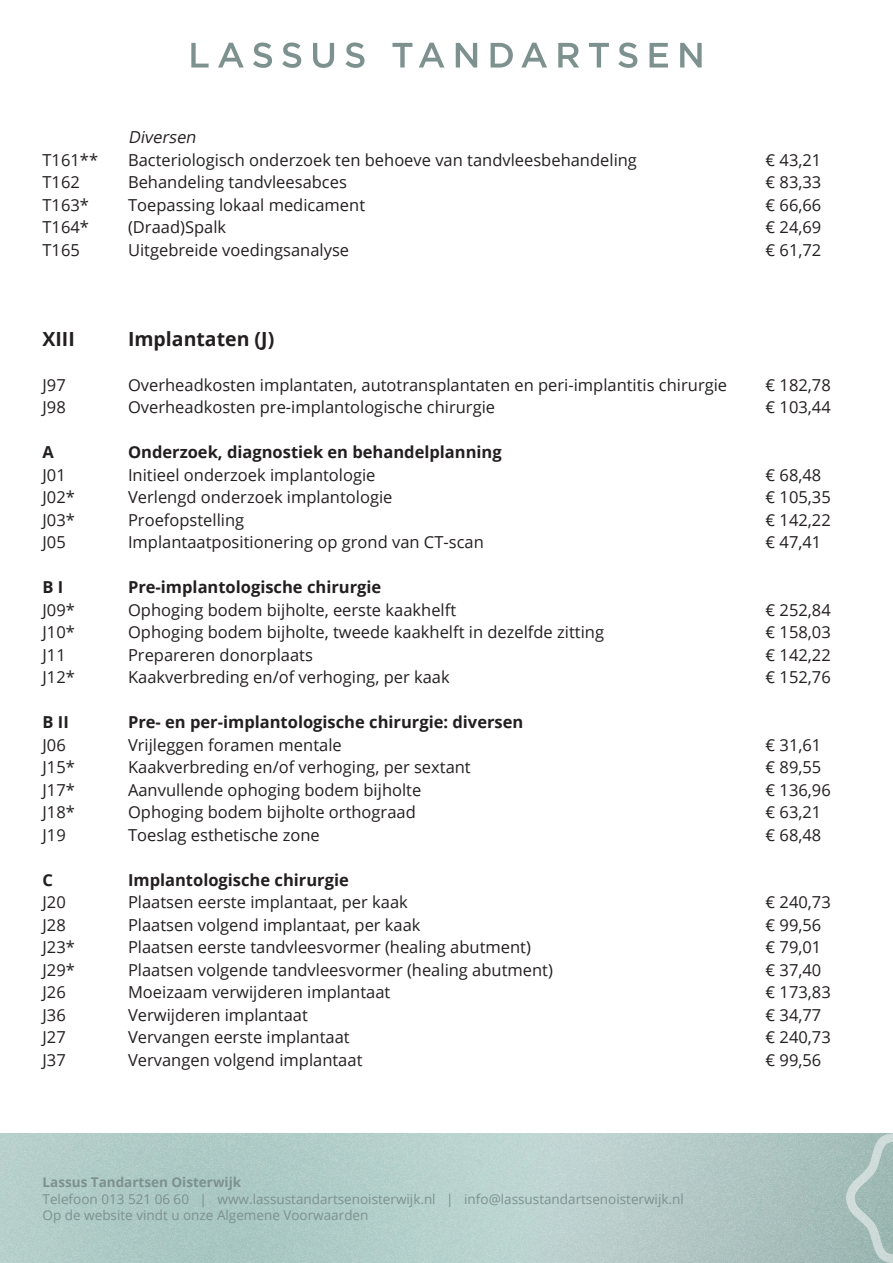
<style>
.page{position:relative;width:893px;height:1263px;background:#fff}
.page>*{position:absolute;margin:0;border:0;box-sizing:border-box;transform-origin:0 0}
.Body_text{font:700 19.5px "Open Sans";color:#231f20}
.Body_text-2{font:16.5px "Open Sans";color:#231f20}
.Body_text-3{font:700 16.5px "Open Sans";color:#231f20}
.Body_text-4{font:italic 16.5px "Open Sans";color:#231f20}
.Infos{font:13.5px/16.5px "Open Sans";color:#7d918f}
.t1{font:700 13.5px "Open Sans";color:#7d918f}
</style>
<div class="page">
<svg style="left:191px;top:43px;width:18px;height:25px"></svg>
<svg style="left:218px;top:43px;width:26px;height:25px"></svg>
<svg style="left:253px;top:43px;width:19px;height:25px"></svg>
<svg style="left:282px;top:43px;width:19px;height:25px"></svg>
<svg style="left:313px;top:43px;width:21px;height:25px"></svg>
<svg style="left:345px;top:43px;width:19px;height:25px"></svg>
<svg style="left:392px;top:43px;width:20px;height:25px"></svg>
<svg style="left:419px;top:43px;width:25px;height:25px"></svg>
<svg style="left:456px;top:43px;width:21px;height:25px"></svg>
<svg style="left:491px;top:43px;width:22px;height:25px"></svg>
<svg style="left:521px;top:43px;width:26px;height:25px"></svg>
<svg style="left:558px;top:43px;width:21px;height:25px"></svg>
<svg style="left:589px;top:43px;width:20px;height:25px"></svg>
<svg style="left:618px;top:43px;width:19px;height:25px"></svg>
<svg style="left:649px;top:43px;width:19px;height:25px"></svg>
<svg style="left:680px;top:43px;width:22px;height:25px"></svg>
<img style="left:0;top:1133px;width:846px;height:130px">
<svg style="left:846px;top:1133px;width:47px;height:130px;background:#a9c0bc"></svg>
<p class="Body_text-4" style="left:128px;top:126px;width:73px">Diversen</p>
<p class="Body_text-2" style="left:43px;top:149px;width:57px">T161**</p>
<p class="Body_text-2" style="left:128px;top:149px;width:510px">Bacteriologisch onderzoek ten behoeve van tandvleesbehandeling</p>
<p class="Body_text-2" style="left:766px;top:149px;width:57px">€ 43,21</p>
<p class="Body_text-2" style="left:43px;top:171px;width:39px">T162</p>
<p class="Body_text-2" style="left:128px;top:171px;width:220px">Behandeling tandvleesabces</p>
<p class="Body_text-2" style="left:766px;top:171px;width:57px">€ 83,33</p>
<p class="Body_text-2" style="left:43px;top:194px;width:48px">T163*</p>
<p class="Body_text-2" style="left:128px;top:194px;width:239px">Toepassing lokaal medicament</p>
<p class="Body_text-2" style="left:766px;top:194px;width:57px">€ 66,66</p>
<p class="Body_text-2" style="left:43px;top:216px;width:48px">T164*</p>
<p class="Body_text-2" style="left:128px;top:216px;width:100px">(Draad)Spalk</p>
<p class="Body_text-2" style="left:766px;top:216px;width:57px">€ 24,69</p>
<p class="Body_text-2" style="left:43px;top:239px;width:39px">T165</p>
<p class="Body_text-2" style="left:128px;top:239px;width:223px">Uitgebreide voedingsanalyse</p>
<p class="Body_text-2" style="left:766px;top:239px;width:57px">€ 61,72</p>
<p class="Body_text" style="left:43px;top:325px;width:34px">XIII</p>
<p class="Body_text" style="left:128px;top:325px;width:148px">Implantaten (J)</p>
<p class="Body_text-2" style="left:43px;top:374px;width:25px">J97</p>
<p class="Body_text-2" style="left:128px;top:374px;width:601px">Overheadkosten implantaten, autotransplantaten en peri-implantitis chirurgie</p>
<p class="Body_text-2" style="left:766px;top:374px;width:67px">€ 182,78</p>
<p class="Body_text-2" style="left:43px;top:396px;width:25px">J98</p>
<p class="Body_text-2" style="left:128px;top:396px;width:369px">Overheadkosten pre-implantologische chirurgie</p>
<p class="Body_text-2" style="left:766px;top:396px;width:67px">€ 103,44</p>
<p class="Body_text-3" style="left:43px;top:441px;width:13px">A</p>
<p class="Body_text-3" style="left:128px;top:441px;width:375px">Onderzoek, diagnostiek en behandelplanning</p>
<p class="Body_text-2" style="left:43px;top:464px;width:25px">J01</p>
<p class="Body_text-2" style="left:128px;top:464px;width:249px">Initieel onderzoek implantologie</p>
<p class="Body_text-2" style="left:766px;top:464px;width:57px">€ 68,48</p>
<p class="Body_text-2" style="left:43px;top:486px;width:34px">J02*</p>
<p class="Body_text-2" style="left:128px;top:486px;width:266px">Verlengd onderzoek implantologie</p>
<p class="Body_text-2" style="left:766px;top:486px;width:67px">€ 105,35</p>
<p class="Body_text-2" style="left:43px;top:509px;width:34px">J03*</p>
<p class="Body_text-2" style="left:128px;top:509px;width:118px">Proefopstelling</p>
<p class="Body_text-2" style="left:766px;top:509px;width:67px">€ 142,22</p>
<p class="Body_text-2" style="left:43px;top:531px;width:25px">J05</p>
<p class="Body_text-2" style="left:128px;top:531px;width:357px">Implantaatpositionering op grond van CT-scan</p>
<p class="Body_text-2" style="left:766px;top:531px;width:57px">€ 47,41</p>
<p class="Body_text-3" style="left:43px;top:576px;width:22px">B I</p>
<p class="Body_text-3" style="left:128px;top:576px;width:255px">Pre-implantologische chirurgie</p>
<p class="Body_text-2" style="left:43px;top:599px;width:34px">J09*</p>
<p class="Body_text-2" style="left:128px;top:599px;width:330px">Ophoging bodem bijholte, eerste kaakhelft</p>
<p class="Body_text-2" style="left:766px;top:599px;width:67px">€ 252,84</p>
<p class="Body_text-2" style="left:43px;top:621px;width:34px">J10*</p>
<p class="Body_text-2" style="left:128px;top:621px;width:478px">Ophoging bodem bijholte, tweede kaakhelft in dezelfde zitting</p>
<p class="Body_text-2" style="left:766px;top:621px;width:67px">€ 158,03</p>
<p class="Body_text-2" style="left:43px;top:644px;width:25px">J11</p>
<p class="Body_text-2" style="left:128px;top:644px;width:186px">Prepareren donorplaats</p>
<p class="Body_text-2" style="left:766px;top:644px;width:67px">€ 142,22</p>
<p class="Body_text-2" style="left:43px;top:666px;width:34px">J12*</p>
<p class="Body_text-2" style="left:128px;top:666px;width:323px">Kaakverbreding en/of verhoging, per kaak</p>
<p class="Body_text-2" style="left:766px;top:666px;width:67px">€ 152,76</p>
<p class="Body_text-3" style="left:43px;top:711px;width:28px">B II</p>
<p class="Body_text-3" style="left:128px;top:711px;width:397px">Pre- en per-implantologische chirurgie: diversen</p>
<p class="Body_text-2" style="left:43px;top:734px;width:25px">J06</p>
<p class="Body_text-2" style="left:128px;top:734px;width:215px">Vrijleggen foramen mentale</p>
<p class="Body_text-2" style="left:766px;top:734px;width:57px">€ 31,61</p>
<p class="Body_text-2" style="left:43px;top:756px;width:34px">J15*</p>
<p class="Body_text-2" style="left:128px;top:756px;width:344px">Kaakverbreding en/of verhoging, per sextant</p>
<p class="Body_text-2" style="left:766px;top:756px;width:57px">€ 89,55</p>
<p class="Body_text-2" style="left:43px;top:779px;width:34px">J17*</p>
<p class="Body_text-2" style="left:128px;top:779px;width:295px">Aanvullende ophoging bodem bijholte</p>
<p class="Body_text-2" style="left:766px;top:779px;width:67px">€ 136,96</p>
<p class="Body_text-2" style="left:43px;top:801px;width:34px">J18*</p>
<p class="Body_text-2" style="left:128px;top:801px;width:289px">Ophoging bodem bijholte orthograad</p>
<p class="Body_text-2" style="left:766px;top:801px;width:57px">€ 63,21</p>
<p class="Body_text-2" style="left:43px;top:824px;width:25px">J19</p>
<p class="Body_text-2" style="left:128px;top:824px;width:193px">Toeslag esthetische zone</p>
<p class="Body_text-2" style="left:766px;top:824px;width:57px">€ 68,48</p>
<p class="Body_text-3" style="left:43px;top:868px;width:12px">C</p>
<p class="Body_text-3" style="left:128px;top:868px;width:222px">Implantologische chirurgie</p>
<p class="Body_text-2" style="left:43px;top:891px;width:25px">J20</p>
<p class="Body_text-2" style="left:128px;top:891px;width:281px">Plaatsen eerste implantaat, per kaak</p>
<p class="Body_text-2" style="left:766px;top:891px;width:67px">€ 240,73</p>
<p class="Body_text-2" style="left:43px;top:914px;width:25px">J28</p>
<p class="Body_text-2" style="left:128px;top:914px;width:294px">Plaatsen volgend implantaat, per kaak</p>
<p class="Body_text-2" style="left:766px;top:914px;width:57px">€ 99,56</p>
<p class="Body_text-2" style="left:43px;top:936px;width:34px">J23*</p>
<p class="Body_text-2" style="left:128px;top:936px;width:404px">Plaatsen eerste tandvleesvormer (healing abutment)</p>
<p class="Body_text-2" style="left:766px;top:936px;width:57px">€ 79,01</p>
<p class="Body_text-2" style="left:43px;top:959px;width:34px">J29*</p>
<p class="Body_text-2" style="left:128px;top:959px;width:426px">Plaatsen volgende tandvleesvormer (healing abutment)</p>
<p class="Body_text-2" style="left:766px;top:959px;width:57px">€ 37,40</p>
<p class="Body_text-2" style="left:43px;top:981px;width:25px">J26</p>
<p class="Body_text-2" style="left:128px;top:981px;width:264px">Moeizaam verwijderen implantaat</p>
<p class="Body_text-2" style="left:766px;top:981px;width:67px">€ 173,83</p>
<p class="Body_text-2" style="left:43px;top:1004px;width:25px">J36</p>
<p class="Body_text-2" style="left:128px;top:1004px;width:181px">Verwijderen implantaat</p>
<p class="Body_text-2" style="left:766px;top:1004px;width:57px">€ 34,77</p>
<p class="Body_text-2" style="left:43px;top:1026px;width:25px">J27</p>
<p class="Body_text-2" style="left:128px;top:1026px;width:223px">Vervangen eerste implantaat</p>
<p class="Body_text-2" style="left:766px;top:1026px;width:67px">€ 240,73</p>
<p class="Body_text-2" style="left:43px;top:1049px;width:25px">J37</p>
<p class="Body_text-2" style="left:128px;top:1049px;width:236px">Vervangen volgend implantaat</p>
<p class="Body_text-2" style="left:766px;top:1049px;width:57px">€ 99,56</p>
<p class="t1" style="left:43px;top:1173px;width:200px">Lassus Tandartsen Oisterwijk</p>
<p class="Infos" style="left:43px;top:1190px;width:643px">Telefoon 013 521 06 60 | www.lassustandartsenoisterwijk.nl | info@lassustandartsenoisterwijk.nl<br>Op de website vindt u onze Algemene Voorwaarden</p>
</div>
